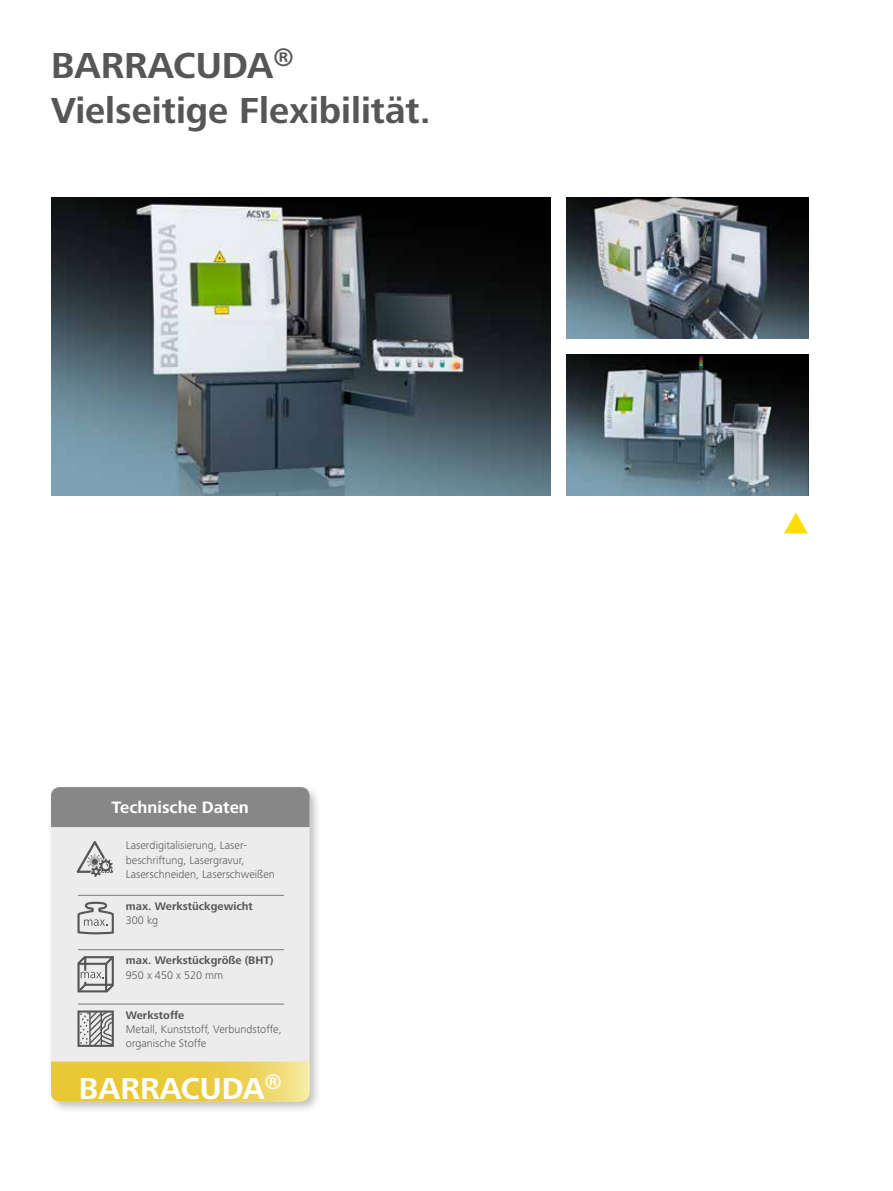
<style>
.page{position:relative;width:893px;height:1191px;background:#fff}
.page>*{position:absolute;margin:0;border:0;box-sizing:border-box;transform-origin:0 0}
.t1{font:700 37.5px/45px "Frutiger Next Pro";color:#565655}
.t2{font:700 31.35px "Frutiger Next Pro";color:#fff}
.t3{font:700 17.1px "Frutiger Next Pro";color:#fff}
.t4{font:300 11.4px/14.2px "Frutiger Next Pro";color:#565655}
.t5{font:700 11.4px "Frutiger Next Pro";color:#565655}
</style>
<div class="page">
<svg style="left:784px;top:512px;width:24px;height:21px"></svg>
<img style="left:51px;top:197px;width:499px;height:299px">
<img style="left:566px;top:197px;width:242px;height:141px">
<img style="left:566px;top:355px;width:242px;height:141px">
<div style="left:47px;top:783px;width:275px;height:331px;background:#000;opacity:.25"></div>
<div style="left:51px;top:787px;width:259px;height:314px;background:#ececec;border-radius:10px"></div>
<div style="left:51px;top:787px;width:259px;height:40px;background:#868786"></div>
<svg style="left:51px;top:1061px;width:259px;height:40px;background:#eace4d"></svg>
<svg style="left:77px;top:841px;width:36px;height:36px"></svg>
<svg style="left:77px;top:901px;width:37px;height:33px"></svg>
<hr style="left:78px;top:895px;width:206px;height:1px;background:#7a7b7a">
<svg style="left:77px;top:956px;width:37px;height:36px"></svg>
<hr style="left:78px;top:949px;width:206px;height:1px;background:#7a7b7a">
<div style="left:77px;top:1010px;width:37px;height:36px;border:2px solid #565655"></div>
<svg style="left:80px;top:1010px;width:34px;height:36px"></svg>
<hr style="left:78px;top:1003px;width:206px;height:1px;background:#7a7b7a">
<h1 class="t1" style="left:51px;top:43px;width:381px">BARRACUDA<sup>®<br></sup>Vielseitige Flexibilität.</h1>
<h3 class="t3" style="left:112px;top:798px;width:139px">Technische Daten</h3>
<p class="t4" style="left:126px;top:838px;width:150px">Laserdigitalisierung, Laser&shy;beschriftung, Lasergravur,<br>Laserschneiden, Laserschweißen</p>
<p class="t5" style="left:126px;top:899px;width:128px">max. Werkstückgewicht</p>
<p class="t4" style="left:126px;top:913px;width:34px">300 kg</p>
<p class="t5" style="left:126px;top:954px;width:149px">max. Werkstückgröße (BHT)</p>
<p class="t4" style="left:126px;top:967px;width:99px">950 x 450 x 520 mm</p>
<p class="t5" style="left:126px;top:1008px;width:60px">Werkstoffe</p>
<p class="t4" style="left:126px;top:1022px;width:157px">Metall, Kunststoff, Verbundstoffe, organische Stoffe</p>
<h2 class="t2" style="left:79px;top:1070px;width:204px">BARRACUDA<sup>®</sup></h2>
</div>
